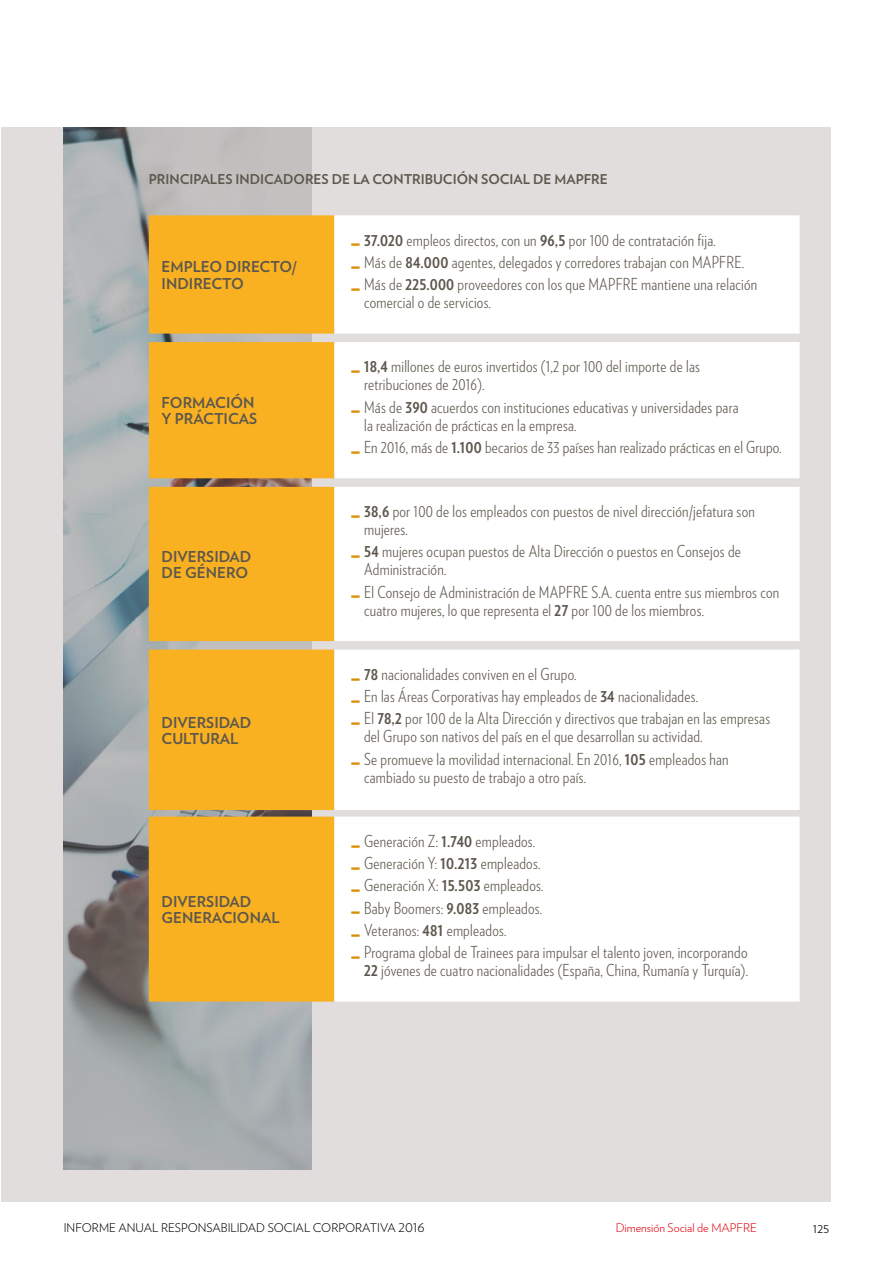
<style>
.page{position:relative;width:893px;height:1263px;background:#fff}
.page>*{position:absolute;margin:0;border:0;box-sizing:border-box;transform-origin:0 0}
.t1{font:300 16.5px/22.2px "Verlag Condensed";letter-spacing:.015em;color:#5d574c}
.t2{font:700 15px/16.5px "Verlag";color:#5d574c}
.t3{font:700 13.5px "Verlag";color:#5d574c}
.t4{font:300 13.5px "Verlag";color:#000}
.t5{font:300 12px "Verlag";color:#000}
.t6{font:300 12px "Verlag";color:#e30613}
.s1{font-family:"Flama";font-weight:900;color:#d98c00}
.s2{font-weight:700}
</style>
<div class="page">
<div style="left:1px;top:128px;width:829px;height:1074px;background:#e0dddc"></div>
<img style="left:64px;top:128px;width:247px;height:1041px">
<div style="left:149px;top:215px;width:185px;height:786px;background:#f9b122"></div>
<div style="left:334px;top:215px;width:466px;height:786px;background:#fff"></div>
<div style="left:334px;top:342px;width:466px;height:468px;background:#fff"></div>
<p class="t3" style="left:149px;top:168px;width:460px">PRINCIPALES INDICADORES DE LA CONTRIBUCIÓN SOCIAL DE MAPFRE</p>
<p class="t2" style="left:162px;top:258px;width:137px">EMPLEO DIRECTO/<br>INDIRECTO</p>
<p class="t2" style="left:162px;top:393px;width:97px">FORMACIÓN<br>Y PRÁCTICAS</p>
<p class="t2" style="left:162px;top:547px;width:91px">DIVERSIDAD<br>DE GÉNERO</p>
<p class="t2" style="left:162px;top:713px;width:91px">DIVERSIDAD<br>CULTURAL</p>
<p class="t2" style="left:162px;top:892px;width:119px">DIVERSIDAD<br>GENERACIONAL</p>
<p class="t1" style="left:351px;top:228px;width:407px"><span class="s1">_</span> <span class="s2">37.020</span> empleos directos, con un <span class="s2">96,5</span> por 100 de contratación fija.<br><span class="s1">_</span> Más de <span class="s2">84.000</span> agentes, delegados y corredores trabajan con MAPFRE.<br><span class="s1">_</span> Más de <span class="s2">225.000</span> proveedores con los que MAPFRE mantiene una relación</p>
<p class="t1" style="left:364px;top:290px;width:128px">comercial o de servicios.</p>
<p class="t1" style="left:364px;top:357px;width:337px;line-height:18px;text-indent:-13px"><span class="s1">_</span> <span class="s2">18,4</span> millones de euros invertidos (1,2 por 100 del importe de las retribuciones de 2016).</p>
<p class="t1" style="left:364px;top:397px;width:376px;line-height:18px;text-indent:-13px"><span class="s1">_</span> Más de <span class="s2">390</span> acuerdos con instituciones educativas y universidades para la realización de prácticas en la empresa.</p>
<p class="t1" style="left:351px;top:435px;width:432px"><span class="s1">_</span> En 2016, más de <span class="s2">1.100</span> becarios de 33 países han realizado prácticas en el Grupo.</p>
<p class="t1" style="left:364px;top:501px;width:392px;line-height:18px;text-indent:-13px"><span class="s1">_</span> <span class="s2">38,6</span> por 100 de los empleados con puestos de nivel dirección/jefatura son mujeres.</p>
<p class="t1" style="left:364px;top:542px;width:378px;line-height:18px;text-indent:-13px"><span class="s1">_</span> <span class="s2">54</span> mujeres ocupan puestos de Alta Dirección o puestos en Consejos de<br>Administración.</p>
<p class="t1" style="left:364px;top:582px;width:417px;line-height:18px;text-indent:-13px"><span class="s1">_</span> El Consejo de Administración de MAPFRE S.A. cuenta entre sus miembros con cuatro mujeres, lo que representa el <span class="s2">27</span> por 100 de los miembros.</p>
<p class="t1" style="left:351px;top:662px;width:420px"><span class="s1">_</span> <span class="s2">78</span> nacionalidades conviven en el Grupo.<br><span class="s1">_</span> En las Áreas Corporativas hay empleados de <span class="s2">34</span> nacionalidades.<br><span class="s1">_</span> El <span class="s2">78,2</span> por 100 de la Alta Dirección y directivos que trabajan en las empresas</p>
<p class="t1" style="left:351px;top:724px;width:379px;text-indent:13px">del Grupo son nativos del país en el que desarrollan su actividad.<br><span class="s1">_</span> Se promueve la movilidad internacional. En 2016, <span class="s2">105</span> empleados han</p>
<p class="t1" style="left:364px;top:765px;width:224px">cambiado su puesto de trabajo a otro país.</p>
<p class="t1" style="left:351px;top:829px;width:398px"><span class="s1">_</span> Generación Z: <span class="s2">1.740</span> empleados.<br><span class="s1">_</span> Generación Y: <span class="s2">10.213</span> empleados.<br><span class="s1">_</span> Generación X: <span class="s2">15.503</span> empleados.<br><span class="s1">_</span> Baby Boomers: <span class="s2">9.083</span> empleados.<br><span class="s1">_</span> Veteranos: <span class="s2">481</span> empleados.<br><span class="s1">_</span> Programa global de Trainees para impulsar el talento joven, incorporando</p>
<p class="t1" style="left:364px;top:958px;width:385px"><span class="s2">22</span> jóvenes de cuatro nacionalidades (España, China, Rumanía y Turquía).</p>
<p class="t5" style="left:64px;top:1219px;width:362px">INFORME ANUAL RESPONSABILIDAD SOCIAL CORPORATIVA 2016</p>
<p class="t6" style="left:616px;top:1219px;width:143px">Dimensión Social de MAPFRE</p>
<p class="t4" style="left:813px;top:1218px;width:18px">125</p>
</div>
